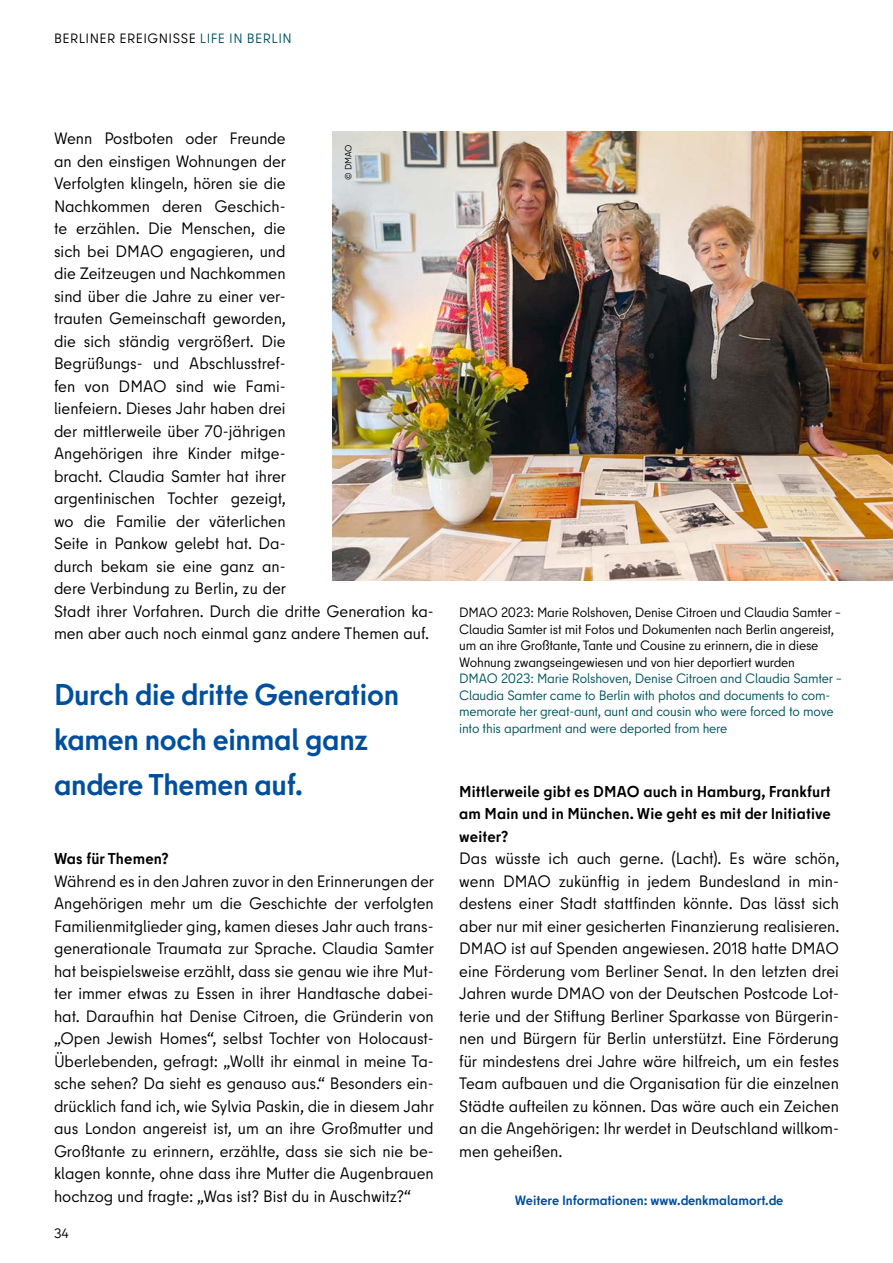
<style>
.page{position:relative;width:893px;height:1263px;background:#fff}
.page>*{position:absolute;margin:0;border:0;box-sizing:border-box;transform-origin:0 0}
.t1{font:700 30px/45px "Berlin Type";letter-spacing:-.01em;color:#004f9f}
.Artikel_Fließtext_DE{font:16.5px/22.5px "Berlin Type";color:#000;text-align:justify}
.Artikel_H_3-Fragen_DE{font:700 15.75px/22.5px "Berlin Type";letter-spacing:.01em;color:#000;text-align:justify}
.t2{font:13.5px/16.5px "Berlin Type";letter-spacing:-.015em;color:#000}
.t3{font:13.5px/16.5px "Berlin Type";letter-spacing:-.015em;color:#005561}
.Artikel_Weitere_Infos_DE{font:700 13.5px "Berlin Type";color:#004f9f}
.t4{font:13.5px "Berlin Type";letter-spacing:.035em;color:#000}
.t5{font:9px "Berlin Type";color:#000}
.s1{color:#005561}
</style>
<div class="page">
<img style="left:332px;top:132px;width:561px;height:448px">
<p class="t4" style="left:54px;top:30px;width:239px">BERLINER EREIGNISSE <span class="s1">LIFE IN BERLIN</span></p>
<p class="Artikel_Fließtext_DE" style="left:54px;top:127px;width:381px;text-align:left">Wenn Postboten oder Freunde<br>an den einstigen Wohnungen der<br>Verfolgten klingeln, hören sie die<br>Nachkommen deren Geschich-<br>te erzählen. Die Menschen, die<br>sich bei DMAO engagieren, und<br>die Zeitzeugen und Nachkommen<br>sind über die Jahre zu einer ver-<br>trauten Gemeinschaft geworden,<br>die sich ständig vergrößert. Die<br>Begrüßungs- und Abschlusstref-<br>fen von DMAO sind wie Fami-<br>lienfeiern. Dieses Jahr haben drei<br>der mittlerweile über 70-jährigen<br>Angehörigen ihre Kinder mitge-<br>bracht. Claudia Samter hat ihrer<br>argentinischen Tochter gezeigt,<br>wo die Familie der väterlichen<br>Seite in Pankow gelebt hat. Da-<br>durch bekam sie eine ganz an-<br>dere Verbindung zu Berlin, zu der<br>Stadt ihrer Vorfahren. Durch die dritte Generation ka&shy;men aber auch noch einmal ganz andere Themen auf.</p>
<p class="t5" style="left:343px;top:180px;width:37px;rotate:-90deg">© DMAO</p>
<p class="t1" style="left:54px;top:672px;width:347px">Durch die dritte Generation kamen noch einmal ganz andere Themen auf.</p>
<h2 class="Artikel_H_3-Fragen_DE" style="left:54px;top:847px;width:116px">Was für Themen?</h2>
<p class="Artikel_Fließtext_DE" style="left:54px;top:870px;width:382px">Während es in den Jahren zuvor in den Erinnerungen der Angehörigen mehr um die Geschichte der verfolgten Familienmitglieder ging, kamen dieses Jahr auch trans&shy;generationale Traumata zur Sprache. Claudia Samter hat beispielsweise erzählt, dass sie genau wie ihre Mut&shy;ter immer etwas zu Essen in ihrer Handtasche dabei&shy;hat. Daraufhin hat Denise Citroen, die Gründerin von „Open Jewish Homes“, selbst Tochter von Holocaust-Überlebenden, gefragt: „Wollt ihr einmal in meine Ta&shy;sche sehen? Da sieht es genauso aus.“ Besonders ein&shy;drücklich fand ich, wie Sylvia Paskin, die in diesem Jahr aus London angereist ist, um an ihre Großmutter und Großtante zu erinnern, erzählte, dass sie sich nie be&shy;klagen konnte, ohne dass ihre Mutter die Augenbrauen hochzog und fragte: „Was ist? Bist du in Auschwitz?“</p>
<p class="t2" style="left:54px;top:1225px;width:16px">34</p>
<p class="t2" style="left:459px;top:604px;width:383px">DMAO 2023: Marie Rolshoven, Denise Citroen und Claudia Samter – Claudia Samter ist mit Fotos und Dokumenten nach Berlin angereist, um an ihre Großtante, Tante und Cousine zu erinnern, die in diese Wohnung zwangseingewiesen und von hier deportiert wurden</p>
<p class="t3" style="left:459px;top:670px;width:384px">DMAO 2023: Marie Rolshoven, Denise Citroen and Claudia Samter – Claudia Samter came to Berlin with photos and documents to com&shy;memorate her great-aunt, aunt and cousin who were forced to move into this apartment and were deported from here</p>
<h2 class="Artikel_H_3-Fragen_DE" style="left:459px;top:780px;width:373px">Mittlerweile gibt es DMAO auch in Hamburg, Frankfurt am Main und in München. Wie geht es mit der Initiative weiter?</h2>
<p class="Artikel_Fließtext_DE" style="left:459px;top:847px;width:382px">Das wüsste ich auch gerne. (Lacht). Es wäre schön, wenn DMAO zukünftig in jedem Bundesland in min&shy;destens einer Stadt stattfinden könnte. Das lässt sich aber nur mit einer gesicherten Finanzierung realisieren.<br>DMAO ist auf Spenden angewiesen. 2018 hatte DMAO eine Förderung vom Berliner Senat. In den letzten drei Jahren wurde DMAO von der Deutschen Postcode Lot&shy;terie und der Stiftung Berliner Sparkasse von Bürgerin&shy;nen und Bürgern für Berlin unterstützt. Eine Förderung für mindestens drei Jahre wäre hilfreich, um ein festes Team aufbauen und die Organisation für die einzelnen Städte aufteilen zu können. Das wäre auch ein Zeichen an die Angehörigen: Ihr werdet in Deutschland willkom&shy;men geheißen.</p>
<p class="Artikel_Weitere_Infos_DE" style="left:515px;top:1192px;width:270px">Weitere Informationen: www.denkmalamort.de</p>
</div>
